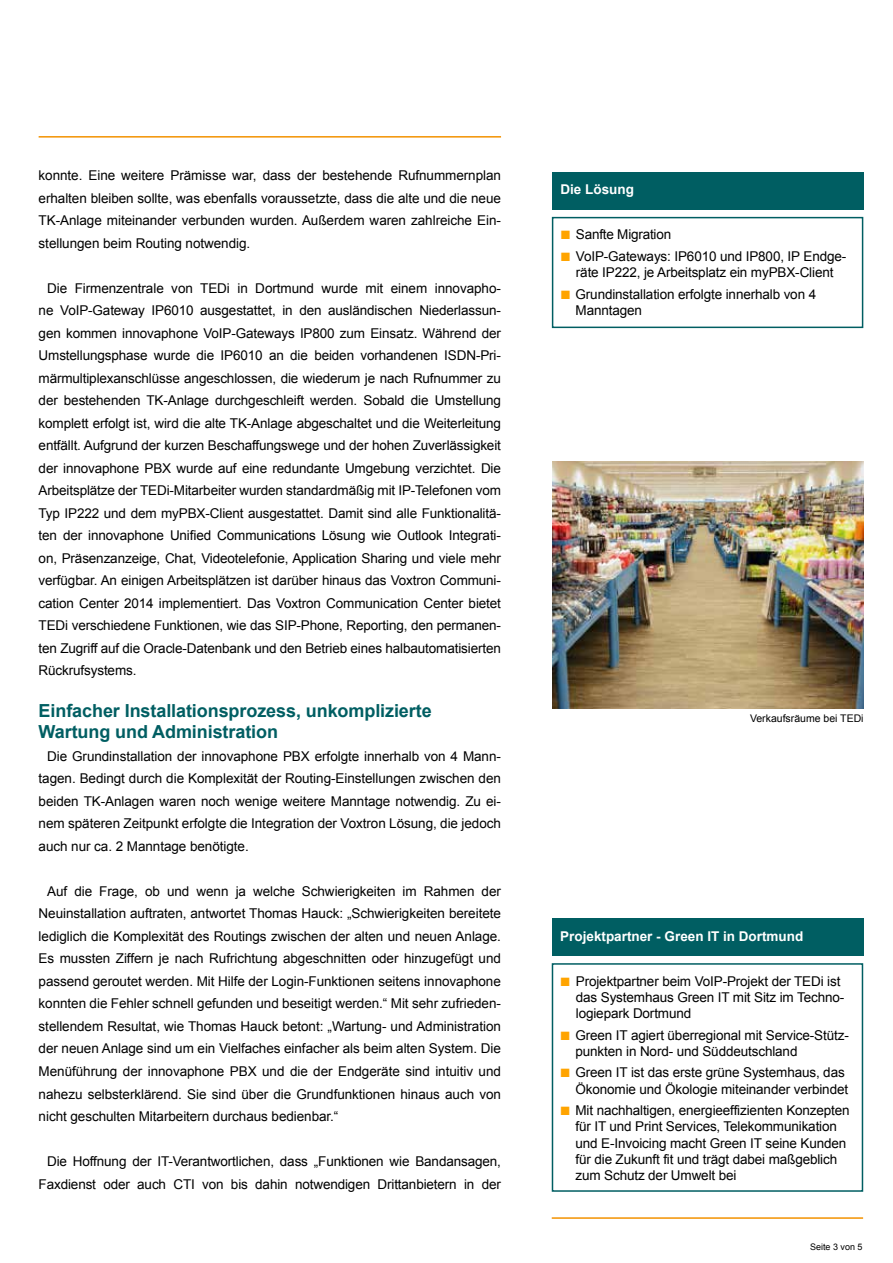
<style>
.page{position:relative;width:893px;height:1263px;background:#fff}
.page>*{position:absolute;margin:0;border:0;box-sizing:border-box;transform-origin:0 0}
.t1{font:700 18px/21px "Arial";letter-spacing:-.005em;color:#005e62}
.t2{font:13.5px/22.5px "Arial";letter-spacing:-.01em;color:#000;text-align:justify}
.t3{font:700 13.5px "Arial";color:#fff}
.t4{font:10.5px "Arial";color:#000}
.t5{font:9px "Arial";color:#000}
.s1{font-size:18px;color:#ffa400}
</style>
<div class="page">
<hr style="left:39px;top:136px;width:462px;height:2px;background:#f39200">
<img style="left:552px;top:461px;width:311px;height:247px">
<div style="left:552px;top:172px;width:311px;height:38px;background:#005e62"></div>
<div style="left:552px;top:217px;width:311px;height:111px;border:2px solid #005e62"></div>
<hr style="left:552px;top:1217px;width:311px;height:2px;background:#f39200">
<div style="left:552px;top:918px;width:311px;height:38px;background:#005e62"></div>
<div style="left:552px;top:963px;width:311px;height:229px;border:2px solid #005e62"></div>
<p class="t2" style="left:39px;top:164px;width:464px">konnte. Eine weitere Prämisse war, dass der bestehende Rufnummernplan erhalten bleiben sollte, was ebenfalls voraussetzte, dass die alte und die neue TK-Anlage miteinander verbunden wurden. Außerdem waren zahlreiche Ein&shy;stellungen beim Routing notwendig.</p>
<p class="t2" style="left:39px;top:277px;width:464px;text-indent:9px">Die Firmenzentrale von TEDi in Dortmund wurde mit einem innovapho&shy;ne VoIP-Gateway IP6010 ausgestattet, in den ausländischen Niederlassun&shy;gen kommen innovaphone VoIP-Gateways IP800 zum Einsatz. Während der Umstellungsphase wurde die IP6010 an die beiden vorhandenen ISDN-Pri&shy;märmultiplexanschlüsse angeschlossen, die wiederum je nach Rufnummer zu der bestehenden TK-Anlage durchgeschleift werden. Sobald die Umstellung komplett erfolgt ist, wird die alte TK-Anlage abgeschaltet und die Weiterleitung entfällt. Aufgrund der kurzen Beschaffungswege und der hohen Zuverlässigkeit der innovaphone PBX wurde auf eine redundante Umgebung verzichtet. Die Arbeitsplätze der TEDi-Mitarbeiter wurden standardmäßig mit IP-Telefonen vom Typ IP222 und dem myPBX-Client ausgestattet. Damit sind alle Funktionalitä&shy;ten der innovaphone Unified Communications Lösung wie Outlook Integrati&shy;on, Präsenzanzeige, Chat, Videotelefonie, Application Sharing und viele mehr verfügbar. An einigen Arbeitsplätzen ist darüber hinaus das Voxtron Communi&shy;cation Center 2014 implementiert. Das Voxtron Communication Center bietet TEDi verschiedene Funktionen, wie das SIP-Phone, Reporting, den permanen&shy;ten Zugriff auf die Oracle-Datenbank und den Betrieb eines halbautomatisierten Rückrufsystems.</p>
<h1 class="t1" style="left:39px;top:701px;width:395px">Einfacher Installationsprozess, unkomplizierte<br>Wartung und Administration</h1>
<p class="t2" style="left:39px;top:745px;width:464px;text-indent:9px">Die Grundinstallation der innovaphone PBX erfolgte innerhalb von 4 Mann&shy;tagen. Bedingt durch die Komplexität der Routing-Einstellungen zwischen den beiden TK-Anlagen waren noch wenige weitere Manntage notwendig. Zu ei&shy;nem späteren Zeitpunkt erfolgte die Integration der Voxtron Lösung, die jedoch auch nur ca. 2 Manntage benötigte.</p>
<p class="t2" style="left:39px;top:880px;width:464px;text-indent:9px">Auf die Frage, ob und wenn ja welche Schwierigkeiten im Rahmen der Neuinstallation auftraten, antwortet Thomas Hauck: „Schwierigkeiten bereitete lediglich die Komplexität des Routings zwischen der alten und neuen Anlage.<br>Es mussten Ziffern je nach Rufrichtung abgeschnitten oder hinzugefügt und passend geroutet werden. Mit Hilfe der Login-Funktionen seitens innovaphone konnten die Fehler schnell gefunden und beseitigt werden.“ Mit sehr zufrieden&shy;stellendem Resultat, wie Thomas Hauck betont: „Wartung- und Administration der neuen Anlage sind um ein Vielfaches einfacher als beim alten System. Die Menüführung der innovaphone PBX und die der Endgeräte sind intuitiv und nahezu selbsterklärend. Sie sind über die Grundfunktionen hinaus auch von nicht geschulten Mitarbeitern durchaus bedienbar.“</p>
<p class="t2" style="left:39px;top:1150px;width:464px;text-align:right">Die Hoffnung der IT-Verantwortlichen, dass „Funktionen wie Bandansagen,<br>Faxdienst oder auch CTI von bis dahin notwendigen Drittanbietern in der</p>
<p class="t3" style="left:560px;top:180px;width:75px">Die Lösung</p>
<p class="t2" style="left:560px;top:223px;width:113px"><span class="s1">■</span> Sanfte Migration</p>
<p class="t2" style="left:560px;top:248px;width:288px;line-height:16.2px;text-align:center"><span class="s1">■</span> VoIP-Gateways: IP6010 und IP800, IP Endge&shy;räte IP222, je Arbeitsplatz ein myPBX-Client</p>
<p class="t2" style="left:576px;top:286px;width:242px;line-height:16.2px;text-indent:-16px"><span class="s1">■</span> Grundinstallation erfolgte innerhalb von 4<br>Manntagen</p>
<p class="t4" style="left:750px;top:711px;width:115px">Verkaufsräume bei TEDi</p>
<p class="t3" style="left:560px;top:926px;width:245px">Projektpartner - Green IT in Dortmund</p>
<p class="t2" style="left:576px;top:973px;width:270px;line-height:16.2px;text-align:left;text-indent:-16px"><span class="s1">■</span> Projektpartner beim VoIP-Projekt der TEDi ist das Systemhaus Green IT mit Sitz im Techno&shy;logiepark Dortmund</p>
<p class="t2" style="left:575px;top:1027px;width:275px;line-height:16.2px;text-indent:-16px"><span class="s1">■</span> Green IT agiert überregional mit Service-Stütz&shy;punkten in Nord- und Süddeutschland</p>
<p class="t2" style="left:560px;top:1064px;width:290px;line-height:16.2px;text-align:right"><span class="s1">■</span> Green IT ist das erste grüne Systemhaus, das<br>Ökonomie und Ökologie miteinander verbindet</p>
<p class="t2" style="left:575px;top:1102px;width:276px;line-height:16.2px;text-align:left;text-indent:-16px"><span class="s1">■</span> Mit nachhaltigen, energieeffizienten Konzepten für IT und Print Services, Telekommunikation und E-Invoicing macht Green IT seine Kunden für die Zukunft fit und trägt dabei maßgeblich zum Schutz der Umwelt bei</p>
<p class="t5" style="left:810px;top:1241px;width:54px">Seite 3 von 5</p>
</div>
